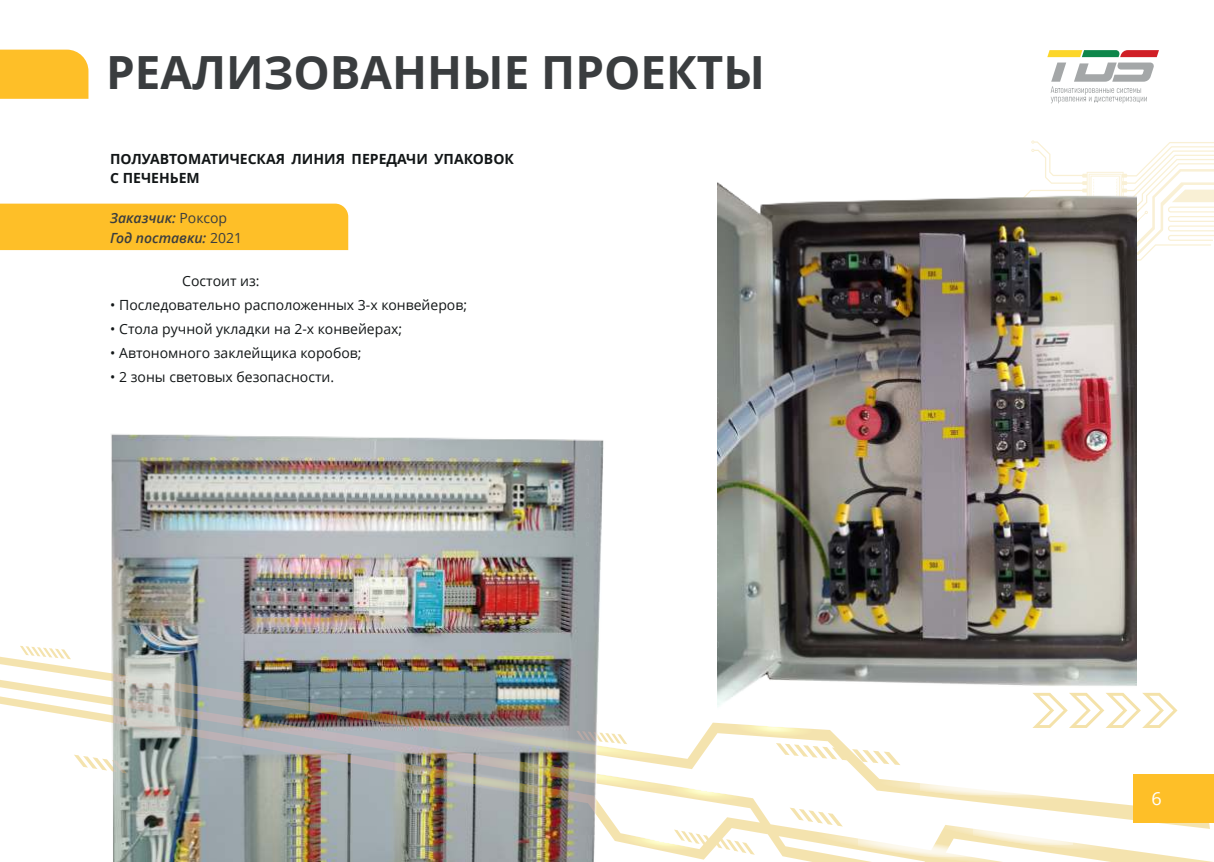
<style>
.page{position:relative;width:1214px;height:862px;background:#fff}
.page>*{position:absolute;margin:0;border:0;box-sizing:border-box;transform-origin:0 0}
.t1{font:700 45.8px "Open Sans";color:#3a3d3f}
.t2{font:18px "Open Sans";color:#fff}
.t3{font:14px "Open Sans";color:#121617}
.t4{font:700 14px/19.8px "Open Sans";color:#121617}
.t5{font:italic 600 14px/19.8px "Open Sans";color:#3a3d3f}
.s1{font-weight:400;font-style:normal}
</style>
<div class="page">
<svg style="left:1031px;top:140px;width:182px;height:147px"></svg>
<div style="left:0;top:204px;width:348px;height:46px;background:#febf28"></div>
<div style="left:0;top:50px;width:88px;height:49px;background:#febf28"></div>
<svg style="left:1047px;top:50px;width:111px;height:7px"></svg>
<svg style="left:1050px;top:63px;width:103px;height:40px"></svg>
<img style="left:717px;top:152px;width:419px;height:500px">
<img style="left:111px;top:434px;width:493px;height:218px">
<img style="left:0;top:652px;width:1137px;height:24px">
<img style="left:0;top:676px;width:1213px;height:186px">
<svg style="left:775px;top:743px;width:125px;height:22px"></svg>
<svg style="left:789px;top:807px;width:53px;height:19px"></svg>
<svg style="left:74px;top:754px;width:53px;height:19px"></svg>
<svg style="left:20px;top:646px;width:51px;height:13px"></svg>
<svg style="left:674px;top:829px;width:48px;height:19px"></svg>
<svg style="left:718px;top:838px;width:36px;height:17px"></svg>
<img style="left:734px;top:719px;width:78px;height:17px">
<img style="left:751px;top:723px;width:45px;height:10px">
<img style="left:664px;top:782px;width:78px;height:18px">
<img style="left:681px;top:786px;width:45px;height:10px">
<img style="left:622px;top:832px;width:77px;height:18px">
<img style="left:638px;top:836px;width:45px;height:10px">
<img style="left:625px;top:856px;width:63px;height:6px">
<img style="left:642px;top:860px;width:29px;height:2px">
<img style="left:877px;top:778px;width:201px;height:21px">
<img style="left:920px;top:783px;width:115px;height:12px">
<img style="left:936px;top:822px;width:173px;height:28px">
<img style="left:973px;top:828px;width:99px;height:16px">
<img style="left:815px;top:832px;width:199px;height:30px">
<img style="left:858px;top:839px;width:113px;height:18px">
<img style="left:456px;top:730px;width:215px;height:28px">
<img style="left:502px;top:736px;width:123px;height:16px">
<img style="left:460px;top:755px;width:215px;height:33px">
<img style="left:507px;top:762px;width:122px;height:19px">
<img style="left:397px;top:767px;width:177px;height:29px">
<img style="left:435px;top:773px;width:101px;height:17px">
<svg style="left:585px;top:440px;width:5px;height:7px"></svg>
<svg style="left:599px;top:440px;width:5px;height:7px"></svg>
<svg style="left:585px;top:455px;width:5px;height:6px"></svg>
<svg style="left:600px;top:454px;width:3px;height:8px"></svg>
<svg style="left:571px;top:470px;width:4px;height:5px"></svg>
<svg style="left:586px;top:469px;width:2px;height:7px"></svg>
<svg style="left:600px;top:468px;width:3px;height:8px"></svg>
<svg style="left:586px;top:483px;width:2px;height:7px"></svg>
<svg style="left:598px;top:482px;width:6px;height:9px"></svg>
<svg style="left:586px;top:498px;width:2px;height:6px"></svg>
<svg style="left:600px;top:497px;width:3px;height:8px"></svg>
<svg style="left:571px;top:513px;width:3px;height:4px"></svg>
<svg style="left:585px;top:512px;width:5px;height:6px"></svg>
<svg style="left:600px;top:512px;width:3px;height:7px"></svg>
<svg style="left:599px;top:526px;width:5px;height:7px"></svg>
<svg style="left:586px;top:542px;width:3px;height:4px"></svg>
<svg style="left:601px;top:541px;width:2px;height:6px"></svg>
<svg style="left:600px;top:556px;width:3px;height:4px"></svg>
<svg style="left:717px;top:439px;width:1px;height:181px"></svg>
<svg style="left:686px;top:657px;width:3px;height:4px"></svg>
<svg style="left:700px;top:656px;width:4px;height:5px"></svg>
<svg style="left:714px;top:656px;width:4px;height:5px"></svg>
<svg style="left:617px;top:730px;width:14px;height:14px"></svg>
<h1 class="t1" style="left:106px;top:40px;width:660px">РЕАЛИЗОВАННЫЕ ПРОЕКТЫ</h1>
<p class="t4" style="left:110px;top:148px;width:405px">ПОЛУАВТОМАТИЧЕСКАЯ ЛИНИЯ ПЕРЕДАЧИ УПАКОВОК<br>С ПЕЧЕНЬЕМ</p>
<p class="t5" style="left:110px;top:208px;width:133px">Заказчик: <span class="s1">Роксор<br></span>Год поставки: <span class="s1">2021</span></p>
<p class="t3" style="left:182px;top:271px;width:79px">Состоит из:</p>
<p class="t3" style="left:110px;top:295px;width:358px">• Последовательно расположенных 3-х конвейеров;</p>
<p class="t3" style="left:110px;top:319px;width:293px">• Стола ручной укладки на 2-х конвейерах;</p>
<p class="t3" style="left:110px;top:343px;width:253px">• Автономного заклейщика коробов;</p>
<p class="t3" style="left:110px;top:367px;width:225px">• 2 зоны световых безопасности.</p>
<p class="t2" style="left:1151px;top:788px;width:12px">6</p>
</div>
